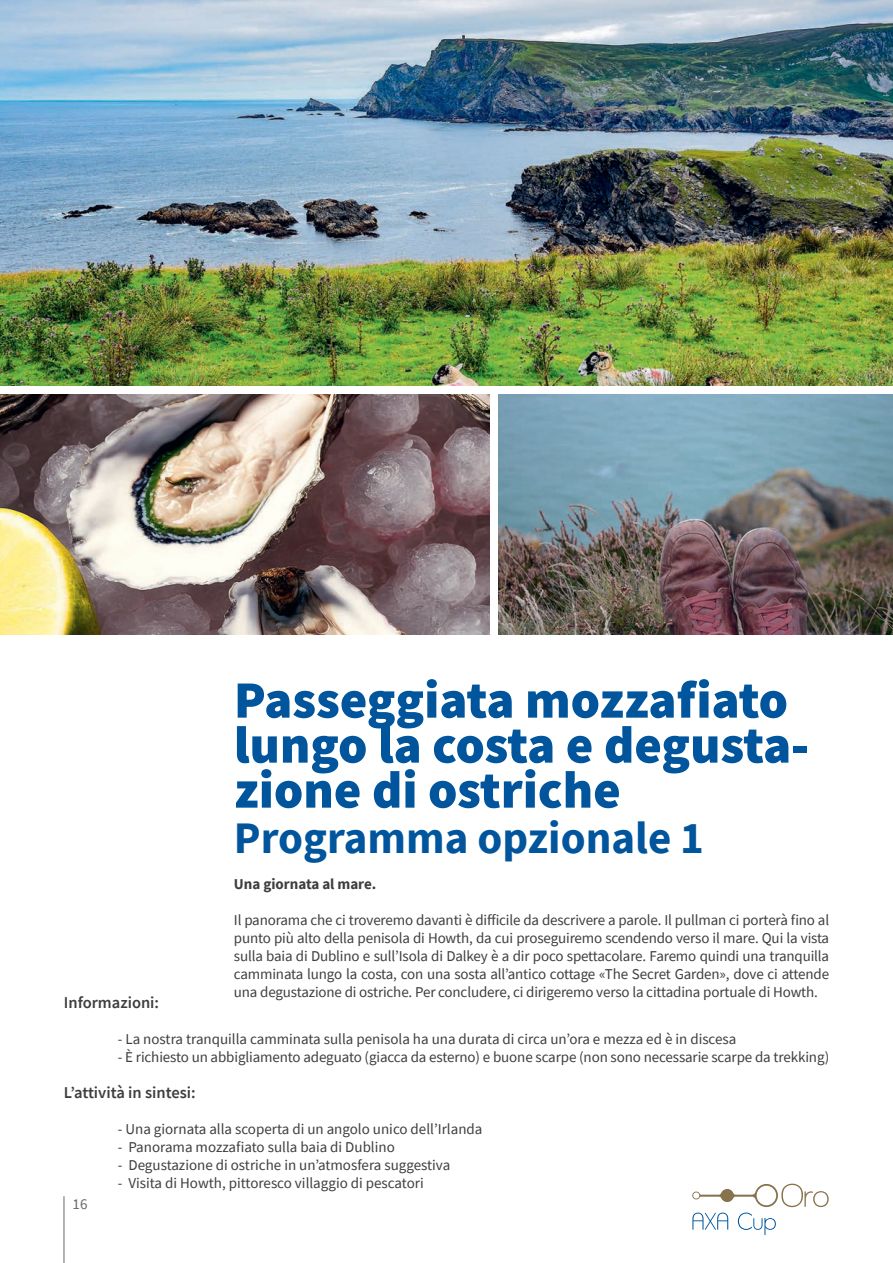
<style>
.page{position:relative;width:893px;height:1263px;background:#fff}
.page>*{position:absolute;margin:0;border:0;box-sizing:border-box;transform-origin:0 0}
.t1{font:900 52.5px/45px "Source Sans Pro";color:#01559c}
.t2{font:700 45px "Source Sans Pro";color:#01559c}
.t3{font:600 16.5px "Source Sans Pro";color:#3e3e3f}
.t4{font:15px/18px "Source Sans Pro";letter-spacing:-.01em;color:#3e3e3f;text-align:justify}
.t5{font:700 15px "Source Sans Pro";color:#3e3e3f}
.t6{font:15px "Source Sans Pro";color:#676a6a}
</style>
<div class="page">
<img style="left:0;top:0;width:893px;height:386px">
<img style="left:0;top:394px;width:489px;height:240px">
<img style="left:499px;top:394px;width:394px;height:240px">
<hr style="left:64px;top:1196px;width:1px;height:67px;background:#676a6a">
<svg style="left:692px;top:1184px;width:137px;height:51px"></svg>
<h1 class="t1" style="left:234px;top:677px;width:577px">Passeggiata mozzafiato lungo la costa e degusta&shy;zione di ostriche</h1>
<h2 class="t2" style="left:234px;top:807px;width:472px">Programma opzionale 1</h2>
<p class="t5" style="left:234px;top:873px;width:144px">Una giornata al mare.</p>
<p class="t4" style="left:234px;top:910px;width:597px">Il panorama che ci troveremo davanti è difficile da descrivere a parole. Il pullman ci porterà fino al punto più alto della penisola di Howth, da cui proseguiremo scendendo verso il mare. Qui la vista sulla baia di Dublino e sull’Isola di Dalkey è a dir poco spettacolare. Faremo quindi una tranquilla camminata lungo la costa, con una sosta all’antico cottage «The Secret Garden», dove ci attende una degustazione di ostriche. Per concludere, ci dirigeremo verso la cittadina portuale di Howth.</p>
<p class="t3" style="left:64px;top:992px;width:97px">Informazioni:</p>
<p class="t4" style="left:118px;top:1030px;width:620px">- La nostra tranquilla camminata sulla penisola ha una durata di circa un’ora e mezza ed è in discesa</p>
<p class="t4" style="left:118px;top:1048px;width:713px">- È richiesto un abbigliamento adeguato (giacca da esterno) e buone scarpe (non sono necessarie scarpe da trekking)</p>
<p class="t3" style="left:64px;top:1082px;width:133px">L’attività in sintesi:</p>
<p class="t4" style="left:118px;top:1120px;width:366px">- Una giornata alla scoperta di un angolo unico dell’Irlanda</p>
<p class="t4" style="left:118px;top:1138px;width:279px">- Panorama mozzafiato sulla baia di Dublino</p>
<p class="t4" style="left:118px;top:1156px;width:334px">- Degustazione di ostriche in un’atmosfera suggestiva</p>
<p class="t4" style="left:118px;top:1174px;width:308px">- Visita di Howth, pittoresco villaggio di pescatori</p>
<p class="t6" style="left:73px;top:1194px;width:16px">16</p>
</div>
